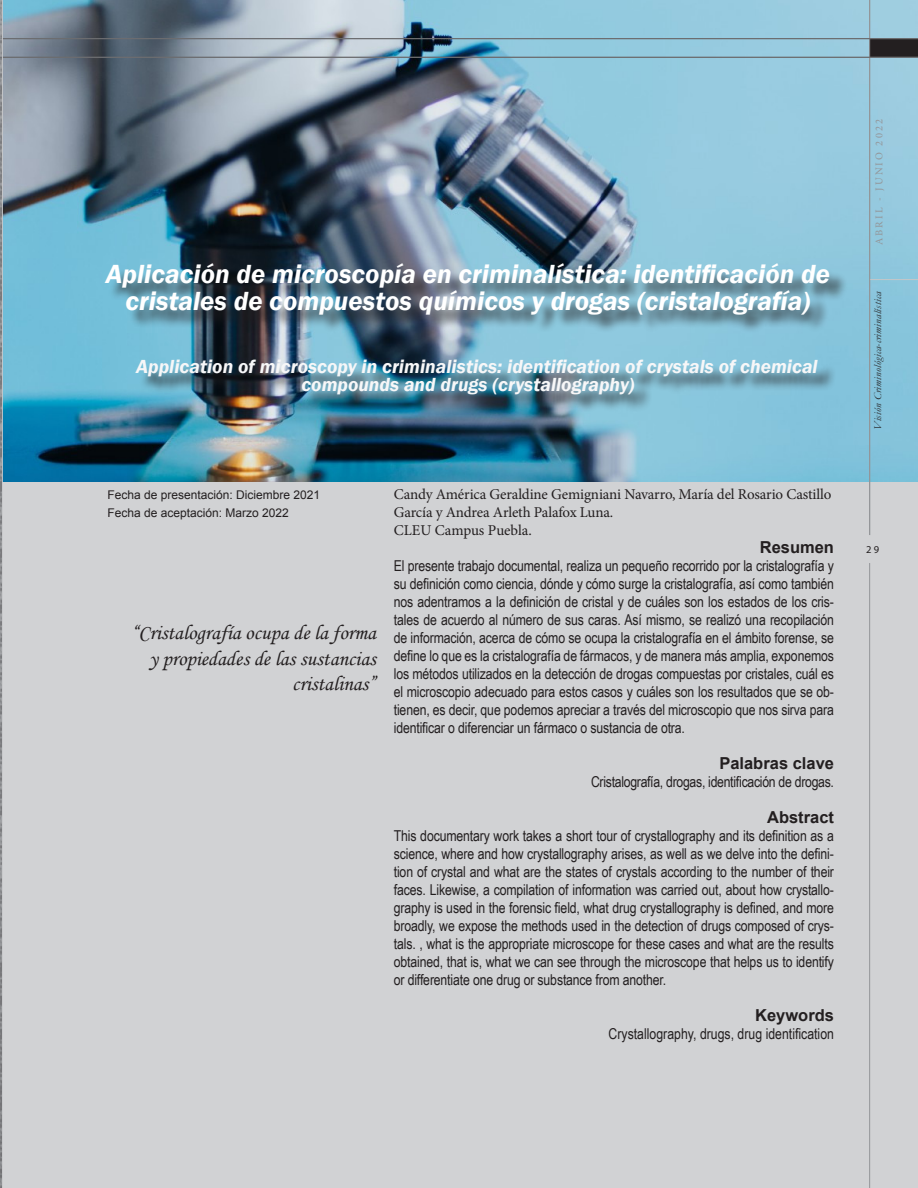
<style>
.page{position:relative;width:918px;height:1188px;background:#fff}
.page>*{position:absolute;margin:0;border:0;box-sizing:border-box;transform-origin:0 0}
.VS_Titulo_ingles{font:italic 600 27px/27px "Franklin Gothic";color:#fff;text-align:center}
.VS_Apostillados_C{font:21px/25.2px "Monotype Corsiva";color:#231f20;text-align:right}
.VS_Cuerpo_1Parr{font:italic 600 19.5px/18px "Franklin Gothic";color:#f7f7f8}
.VS_Cuerpo_1Parr-2{font:700 16.5px "Arial";color:#231f20}
.VS_Titulo_4{font:700 16.5px "Arial";color:#231f20}
.VS_Cuerpo_1Parr-3{font:15px/18px "Arial Narrow";letter-spacing:-.01em;color:#231f20;text-align:justify}
.VS_Autoria{font:15px/18px "Minion Pro";letter-spacing:-.01em;color:#231f20}
.VS_Fechas{font:12px "Arial";color:#231f20}
.t1{font:italic 10.5px "Garamond";color:#231f20}
.t2{font:10.5px "Minion Pro";letter-spacing:.2em;color:#939598}
.t3{font:10.5px "Myriad Pro";color:#231f20}
</style>
<div class="page">
<div style="left:2px;top:481px;width:916px;height:707px;background:#d1d2d4"></div>
<img style="left:3px;top:0;width:915px;height:482px">
<div style="left:108px;top:266px;width:740px;height:147px;background:#231f20;opacity:.75"></div>
<hr style="left:869px;top:563px;width:1px;height:625px;background:#939598">
<div style="left:870px;top:38px;width:48px;height:19px;background:#231f20"></div>
<hr style="left:870px;top:279px;width:48px;height:1px;background:#c5c6c8">
<hr style="left:869px;top:0;width:1px;height:535px;background:#939598">
<hr style="left:0;top:57px;width:918px;height:1px;background:#6c6d70">
<hr style="left:0;top:38px;width:918px;height:1px;background:#6c6d70">
<hr style="left:0;top:0;width:3px;height:1188px;background:#c7c8ca">
<img style="left:0;top:0;width:1px;height:1188px">
<p class="VS_Titulo_ingles" style="left:106px;top:260px;width:726px">Aplicación de microscopía en criminalística: identificación de cristales de compuestos químicos y drogas (cristalografía)</p>
<p class="VS_Cuerpo_1Parr" style="left:301px;top:357px;width:518px;text-indent:-165px">Application of microscopy in criminalistics: identification of crystals of chemical compounds and drugs (crystallography)</p>
<p class="VS_Fechas" style="left:107px;top:487px;width:214px">Fecha de presentación: Diciembre 2021</p>
<p class="VS_Fechas" style="left:107px;top:505px;width:183px">Fecha de aceptación: Marzo 2022</p>
<p class="VS_Apostillados_C" style="left:131px;top:620px;width:246px">“Cristalografía ocupa de la forma y propiedades de las sustancias cristalinas”</p>
<p class="VS_Autoria" style="left:394px;top:485px;width:439px">Candy América Geraldine Gemigniani Navarro, María del Rosario Castillo<br>García y Andrea Arleth Palafox Luna.</p>
<p class="VS_Autoria" style="left:394px;top:521px;width:140px">CLEU Campus Puebla.</p>
<p class="VS_Titulo_4" style="left:760px;top:536px;width:76px">Resumen</p>
<p class="VS_Cuerpo_1Parr-3" style="left:394px;top:556px;width:442px">El presente trabajo documental, realiza un pequeño recorrido por la cristalografía y su definición como ciencia, dónde y cómo surge la cristalografía, así como también nos adentramos a la definición de cristal y de cuáles son los estados de los cris&shy;tales de acuerdo al número de sus caras. Así mismo, se realizó una recopilación de información, acerca de cómo se ocupa la cristalografía en el ámbito forense, se define lo que es la cristalografía de fármacos, y de manera más amplia, exponemos los métodos utilizados en la detección de drogas compuestas por cristales, cuál es el microscopio adecuado para estos casos y cuáles son los resultados que se ob&shy;tienen, es decir, que podemos apreciar a través del microscopio que nos sirva para identificar o diferenciar un fármaco o sustancia de otra.</p>
<p class="VS_Cuerpo_1Parr-2" style="left:719px;top:752px;width:116px">Palabras clave</p>
<p class="VS_Cuerpo_1Parr-3" style="left:591px;top:772px;width:244px">Cristalografía, drogas, identificación de drogas.</p>
<p class="VS_Titulo_4" style="left:767px;top:806px;width:68px">Abstract</p>
<p class="VS_Cuerpo_1Parr-3" style="left:394px;top:826px;width:442px">This documentary work takes a short tour of crystallography and its definition as a science, where and how crystallography arises, as well as we delve into the defini&shy;tion of crystal and what are the states of crystals according to the number of their faces. Likewise, a compilation of information was carried out, about how crystallo&shy;graphy is used in the forensic field, what drug crystallography is defined, and more broadly, we expose the methods used in the detection of drugs composed of crys&shy;tals. , what is the appropriate microscope for these cases and what are the results obtained, that is, what we can see through the microscope that helps us to identify or differentiate one drug or substance from another.</p>
<p class="VS_Cuerpo_1Parr-2" style="left:755px;top:1004px;width:80px">Keywords</p>
<p class="VS_Cuerpo_1Parr-3" style="left:609px;top:1024px;width:227px">Crystallography, drugs, drug identification</p>
<p class="t2" style="left:872px;top:245px;width:128px;rotate:-90deg">ABRIL - JUNIO 2022</p>
<p class="t1" style="left:871px;top:430px;width:140px;rotate:-90deg">Visión Criminológica-criminalística</p>
<p class="t3" style="left:866px;top:543px;width:14px">29</p>
</div>
